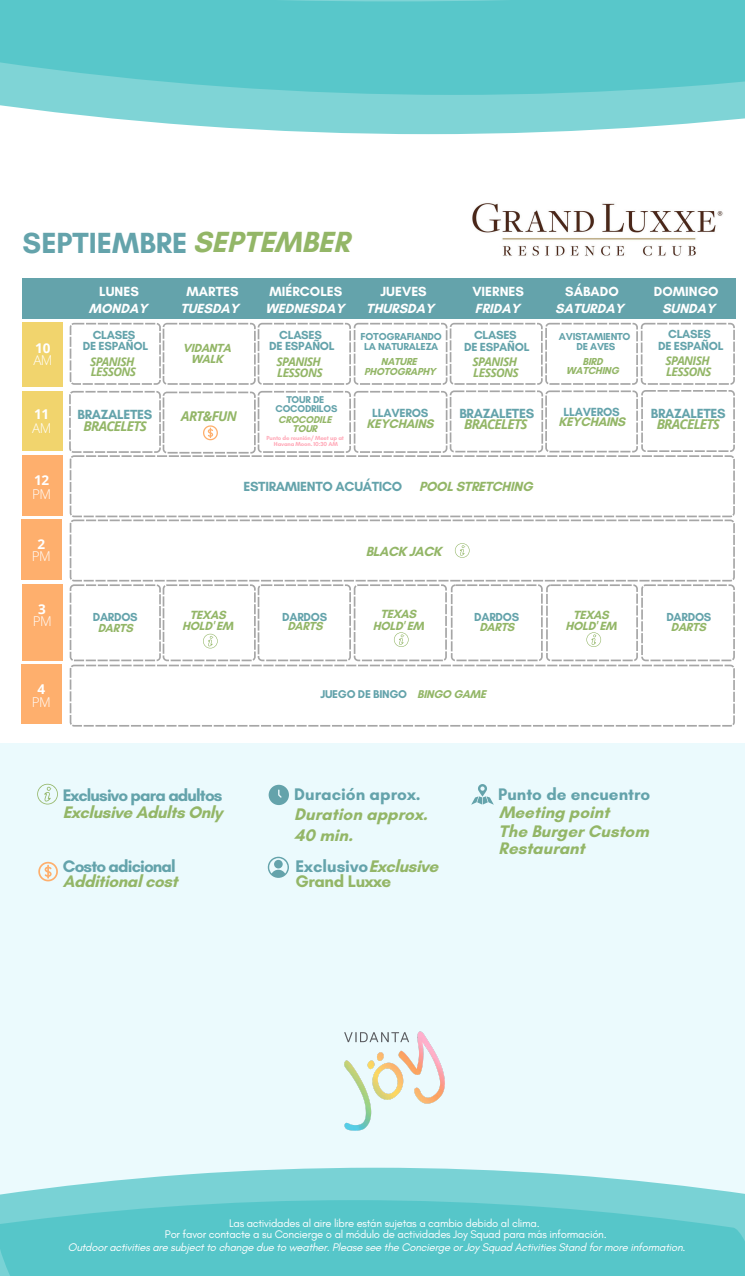
<style>
.page{position:relative;width:745px;height:1276px;background:#fff}
.page>*{position:absolute;margin:0;border:0;box-sizing:border-box;transform-origin:0 0}
.t1{font:700 29.7px "Glacial Indifference";color:#64a3ab}
.t2{font:700 17.1px "Glacial Indifference";color:#64a3ab}
.t3{font:700 17.1px "Glacial Indifference";color:#93b667}
.t4{font:700 17.1px "Glacial Indifference";letter-spacing:-.025em;color:#93b667}
.t5{font:700 17.02px/17.4px "Glacial Indifference";color:#93b667}
.t6{font:700 17.02px "Glacial Indifference";letter-spacing:-.05em;color:#64a3ab}
.t7{font:700 17.02px "Glacial Indifference";letter-spacing:-.025em;color:#93b667}
.t8{font:700 17.02px "Glacial Indifference";color:#64a3ab}
.t9{font:700 13.5px "Glacial Indifference";color:#fff}
.t10{font:700 13.5px "Glacial Indifference";letter-spacing:-.025em;color:#64a3ab}
.t11{font:italic 700 13.5px "Open Sans";letter-spacing:-.055em;color:#93b667}
.t12{font:700 13.5px "Glacial Indifference";letter-spacing:-.025em;color:#93b667}
.t13{font:700 13.5px/13.5px "Open Sans";color:#fff}
.t14{font:300 13.5px/12.4px "Open Sans";color:#fff;text-align:center}
.t15{font:700 12.67px "Glacial Indifference";letter-spacing:-.025em;color:#93b667}
.t16{font:700 12.08px/11.8px "Glacial Indifference";letter-spacing:-.025em;color:#93b667;text-align:center}
.t17{font:700 12.08px "Glacial Indifference";letter-spacing:-.025em;color:#64a3ab}
.t18{font:700 11.93px/11.6px "Glacial Indifference";letter-spacing:-.025em;color:#64a3ab;text-align:center}
.t19{font:italic 700 11.93px/10.7px "Open Sans";letter-spacing:-.055em;color:#93b667}
.t20{font:700 11.93px/11.6px "Glacial Indifference";letter-spacing:-.025em;color:#93b667;text-align:center}
.t21{font:700 11.85px "Glacial Indifference";letter-spacing:-.025em;color:#64a3ab}
.t22{font:700 11.85px "Glacial Indifference";letter-spacing:-.025em;color:#93b667}
.t23{font:700 11.55px "Glacial Indifference";letter-spacing:-.025em;color:#64a3ab}
.t24{font:700 11.55px "Glacial Indifference";letter-spacing:-.025em;color:#93b667}
.t25{font:11.25px/11.2px "Glacial Indifference";letter-spacing:-.025em;color:#fff;text-align:center}
.t26{font:italic 11.25px "Glacial Indifference";letter-spacing:-.025em;color:#fff}
.t27{font:700 10.35px "Glacial Indifference";letter-spacing:-.025em;color:#64a3ab}
.t28{font:700 10.35px "Glacial Indifference";letter-spacing:-.025em;color:#93b667}
.t29{font:700 10.05px "Glacial Indifference";letter-spacing:-.025em;color:#64a3ab}
.t30{font:700 10.05px/9.4px "Glacial Indifference";letter-spacing:-.025em;color:#93b667;text-align:center}
.t31{font:700 6px "Glacial Indifference";letter-spacing:-.025em;color:#ffaab9}
.s1{color:#93b667}
.s2{font-weight:300}
.s3{font-weight:700}
</style>
<div class="page">
<img style="left:472px;top:203px;width:251px;height:53px">
<div style="left:0;top:743px;width:744px;height:533px;background:#ebfafd"></div>
<svg style="left:0;top:95px;width:744px;height:39px;fill:#7fd4d6"></svg>
<svg style="left:0;top:0;width:744px;height:95px;background:#5bc8cb"></svg>
<div style="left:23px;top:323px;width:40px;height:64px;background:#f1d46d"></div>
<div style="left:22px;top:519px;width:40px;height:61px;background:#feaf6d"></div>
<div style="left:23px;top:392px;width:40px;height:59px;background:#f1d46d"></div>
<div style="left:23px;top:455px;width:40px;height:60px;background:#feaf6d"></div>
<svg style="left:70px;top:455px;width:664px;height:62px"></svg>
<svg style="left:70px;top:519px;width:664px;height:62px"></svg>
<svg style="left:70px;top:665px;width:664px;height:61px"></svg>
<div style="left:23px;top:584px;width:40px;height:77px;background:#feaf6d"></div>
<div style="left:22px;top:665px;width:40px;height:59px;background:#feaf6d"></div>
<svg style="left:454px;top:543px;width:15px;height:15px"></svg>
<svg style="left:37px;top:784px;width:21px;height:20px"></svg>
<svg style="left:268px;top:785px;width:21px;height:20px"></svg>
<svg style="left:471px;top:784px;width:22px;height:21px"></svg>
<svg style="left:0;top:1167px;width:744px;height:33px;fill:#79d2d5"></svg>
<svg style="left:0;top:1200px;width:744px;height:76px;background:#5ac7ca"></svg>
<img style="left:344px;top:1031px;width:101px;height:100px">
<svg style="left:70px;top:584px;width:664px;height:77px"></svg>
<svg style="left:38px;top:862px;width:20px;height:19px"></svg>
<svg style="left:69px;top:323px;width:665px;height:130px"></svg>
<div style="left:22px;top:278px;width:712px;height:41px;background:#64a3ab"></div>
<svg style="left:268px;top:857px;width:21px;height:21px"></svg>
<div style="left:274px;top:860px;width:8px;height:8px;background:#64a3ab;border-radius:50%"></div>
<h2 class="t1" style="left:23px;top:225px;width:328px">SEPTIEMBRE <span class="s1">SEPTEMBER</span></h2>
<h3 class="t13" style="left:33px;top:341px;width:21px;line-height:12.4px">10<br><span class="s2">AM</span></h3>
<h3 class="t13" style="left:32px;top:407px;width:21px">11<br><span class="s2">AM</span></h3>
<h3 class="t13" style="left:32px;top:473px;width:21px">12<br><span class="s2">PM</span></h3>
<h3 class="t14" style="left:32px;top:537px;width:21px"><span class="s3">2<br></span>PM</h3>
<h4 class="t14" style="left:33px;top:602px;width:21px"><span class="s3">3<br></span>PM</h4>
<h3 class="t14" style="left:32px;top:683px;width:21px"><span class="s3">4<br></span>PM</h3>
<h5 class="t9" style="left:99px;top:283px;width:41px">LUNES</h5>
<h5 class="t9" style="left:186px;top:283px;width:53px">MARTES</h5>
<h5 class="t9" style="left:269px;top:283px;width:74px">MIÉRCOLES</h5>
<p class="t9" style="left:380px;top:283px;width:48px">JUEVES</p>
<h5 class="t9" style="left:472px;top:283px;width:53px">VIERNES</h5>
<h5 class="t9" style="left:565px;top:283px;width:55px">SÁBADO</h5>
<h4 class="t9" style="left:653px;top:283px;width:66px">DOMINGO</h4>
<h5 class="t9" style="left:89px;top:300px;width:60px">MONDAY</h5>
<h5 class="t9" style="left:180px;top:300px;width:60px">TUESDAY</h5>
<p class="t9" style="left:265px;top:300px;width:81px">WEDNESDAY</p>
<h2 class="t9" style="left:366px;top:300px;width:69px">THURSDAY</h2>
<h2 class="t9" style="left:474px;top:300px;width:46px">FRIDAY</h2>
<p class="t9" style="left:555px;top:300px;width:70px">SATURDAY</p>
<h2 class="t9" style="left:661px;top:300px;width:55px">SUNDAY</h2>
<h3 class="t18" style="left:83px;top:328px;width:67px">CLASES<br>DE ESPAÑOL</h3>
<h3 class="t19" style="left:90px;top:355px;width:48px">SPANISH<br>LESSONS</h3>
<h3 class="t20" style="left:183px;top:341px;width:50px">VIDANTA<br>WALK</h3>
<h3 class="t18" style="left:269px;top:329px;width:67px">CLASES<br>DE ESPAÑOL</h3>
<h3 class="t19" style="left:276px;top:356px;width:48px">SPANISH<br>LESSONS</h3>
<h3 class="t27" style="left:360px;top:330px;width:83px">FOTOGRAFIANDO</h3>
<h4 class="t27" style="left:364px;top:340px;width:76px">LA NATURALEZA</h4>
<h5 class="t28" style="left:380px;top:356px;width:38px">NATURE</h5>
<h5 class="t28" style="left:364px;top:365px;width:73px">PHOTOGRAPHY</h5>
<h5 class="t18" style="left:464px;top:329px;width:67px">CLASES<br>DE ESPAÑOL</h5>
<h5 class="t19" style="left:472px;top:356px;width:48px">SPANISH<br>LESSONS</h5>
<h5 class="t27" style="left:558px;top:331px;width:73px">AVISTAMIENTO</h5>
<p class="t27" style="left:576px;top:341px;width:41px">DE AVES</p>
<p class="t28" style="left:582px;top:355px;width:22px">BIRD</p>
<p class="t28" style="left:566px;top:364px;width:54px">WATCHING</p>
<p class="t18" style="left:657px;top:328px;width:67px">CLASES<br>DE ESPAÑOL</p>
<h5 class="t19" style="left:665px;top:355px;width:48px">SPANISH<br>LESSONS</h5>
<h3 class="t10" style="left:78px;top:406px;width:76px">BRAZALETES</h3>
<h3 class="t11" style="left:83px;top:417px;width:65px">BRACELETS</h3>
<p class="t11" style="left:181px;top:406px;width:57px">ART&amp;FUN</p>
<p class="t29" style="left:286px;top:393px;width:39px">TOUR DE</p>
<h1 class="t29" style="left:275px;top:402px;width:63px">COCODRILOS</h1>
<h1 class="t30" style="left:278px;top:414px;width:55px">CROCODILE<br>TOUR</h1>
<h3 class="t17" style="left:372px;top:405px;width:58px">LLAVEROS</h3>
<h3 class="t10" style="left:459px;top:406px;width:76px">BRAZALETES</h3>
<h3 class="t17" style="left:563px;top:405px;width:58px">LLAVEROS</h3>
<p class="t11" style="left:464px;top:415px;width:65px">BRACELETS</p>
<p class="t15" style="left:558px;top:414px;width:68px">KEYCHAINS</p>
<h5 class="t15" style="left:366px;top:416px;width:68px">KEYCHAINS</h5>
<p class="t10" style="left:650px;top:405px;width:76px">BRAZALETES</p>
<p class="t11" style="left:656px;top:415px;width:65px">BRACELETS</p>
<p class="t31" style="left:266px;top:435px;width:79px">Punto de reunión/ Meet up at</p>
<p class="t31" style="left:274px;top:441px;width:66px">Havana Moon. 10:30 AM</p>
<h5 class="t10" style="left:243px;top:478px;width:160px">ESTIRAMIENTO ACUÁTICO</h5>
<p class="t12" style="left:419px;top:478px;width:115px">POOL STRETCHING</p>
<p class="t12" style="left:365px;top:543px;width:77px">BLACK JACK</p>
<h3 class="t21" style="left:93px;top:609px;width:46px">DARDOS</h3>
<h4 class="t22" style="left:98px;top:620px;width:37px">DARTS</h4>
<h3 class="t16" style="left:182px;top:608px;width:52px">TEXAS<br>HOLD' EM</h3>
<p class="t21" style="left:282px;top:609px;width:46px">DARDOS</p>
<h4 class="t22" style="left:287px;top:619px;width:37px">DARTS</h4>
<h5 class="t16" style="left:372px;top:608px;width:52px">TEXAS<br>HOLD' EM</h5>
<h5 class="t21" style="left:474px;top:609px;width:46px">DARDOS</h5>
<h5 class="t22" style="left:479px;top:619px;width:37px">DARTS</h5>
<p class="t16" style="left:565px;top:608px;width:52px">TEXAS<br>HOLD' EM</p>
<h5 class="t21" style="left:666px;top:609px;width:46px">DARDOS</h5>
<h5 class="t22" style="left:670px;top:620px;width:37px">DARTS</h5>
<h5 class="t23" style="left:320px;top:687px;width:88px">JUEGO DE BINGO</h5>
<h4 class="t24" style="left:417px;top:687px;width:70px">BINGO GAME</h4>
<h5 class="t6" style="left:63px;top:784px;width:161px">Exclusivo para adultos</h5>
<h3 class="t2" style="left:294px;top:784px;width:128px">Duración aprox.</h3>
<h3 class="t3" style="left:294px;top:804px;width:135px">Duration approx.</h3>
<h3 class="t3" style="left:294px;top:825px;width:60px">40 min.</h3>
<p class="t7" style="left:63px;top:802px;width:161px">Exclusive Adults Only</p>
<h5 class="t6" style="left:63px;top:856px;width:114px">Costo adicional</h5>
<p class="t7" style="left:63px;top:871px;width:116px">Additional cost</p>
<h2 class="t2" style="left:295px;top:856px;width:144px">Exclusivo<span class="s1">Exclusive</span></h2>
<p class="t4" style="left:295px;top:871px;width:97px">Grand Luxxe</p>
<h5 class="t8" style="left:498px;top:784px;width:154px">Punto de encuentro</h5>
<h3 class="t5" style="left:498px;top:804px;width:112px">Meeting point</h3>
<h3 class="t5" style="left:498px;top:822px;width:151px">The Burger Custom<br>Restaurant</h3>
<h3 class="t25" style="left:165px;top:1217px;width:443px">Las actividades al aire libre están sujetas a cambio debido al clima.<br>Por favor contacte a su Concierge o al módulo de actividades Joy Squad para más información.</h3>
<h3 class="t26" style="left:68px;top:1240px;width:619px">Outdoor activities are subject to change due to weather. Please see the Concierge or Joy Squad Activities Stand for more information.</h3>
</div>
